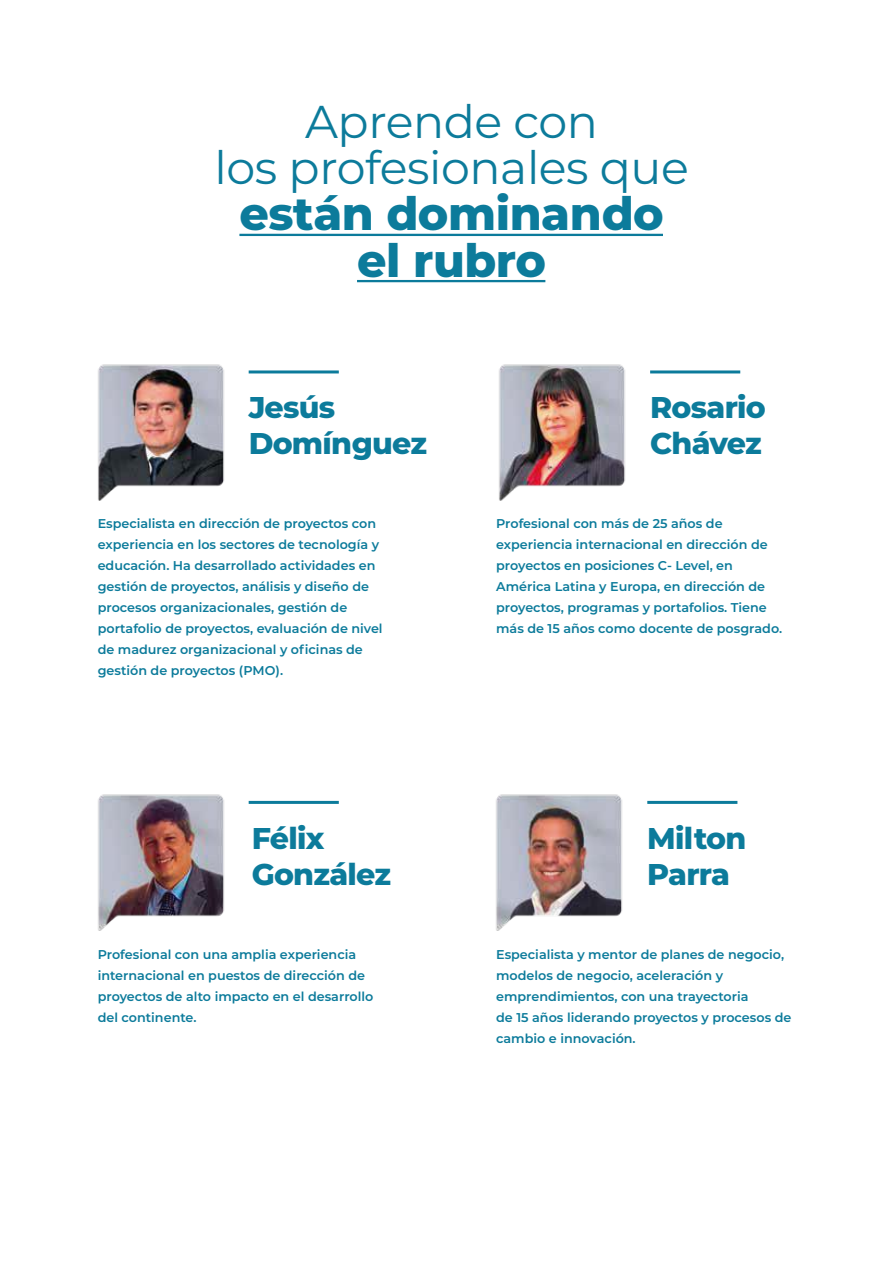
<style>
.page{position:relative;width:893px;height:1263px;background:#fff}
.page>*{position:absolute;margin:0;border:0;box-sizing:border-box;transform-origin:0 0}
.t1{font:45.9px/46.2px "Montserrat";letter-spacing:-.01em;color:#0c7b9b;text-align:center}
.t2{font:800 45.9px/46.2px "Montserrat";letter-spacing:-.01em;color:#0c7b9b;text-align:center}
.t3{font:800 30px/36px "Montserrat";letter-spacing:-.025em;color:#0c7b9b}
.t4{font:600 12.75px/21px "Montserrat";color:#0c7b9b}
</style>
<div class="page">
<hr style="left:239px;top:234px;width:424px;height:2px;background:#0c7b9b">
<hr style="left:357px;top:280px;width:188px;height:2px;background:#0c7b9b">
<hr style="left:249px;top:370px;width:90px;height:3px;background:#0c7b9b">
<img style="left:98px;top:364px;width:126px;height:137px">
<hr style="left:650px;top:370px;width:90px;height:3px;background:#0c7b9b">
<img style="left:499px;top:364px;width:126px;height:137px">
<hr style="left:249px;top:801px;width:90px;height:3px;background:#0c7b9b">
<img style="left:98px;top:794px;width:126px;height:137px">
<hr style="left:647px;top:801px;width:90px;height:3px;background:#0c7b9b">
<img style="left:496px;top:794px;width:126px;height:137px">
<h1 class="t1" style="left:215px;top:97px;width:476px">Aprende con<br>los profesionales que</h1>
<h1 class="t2" style="left:239px;top:188px;width:426px">están dominando el rubro</h1>
<h2 class="t3" style="left:249px;top:388px;width:180px">Jesús<br>Domínguez</h2>
<p class="t4" style="left:98px;top:513px;width:286px">Especialista en dirección de proyectos con experiencia en los sectores de tecnología y educación. Ha desarrollado actividades en gestión de proyectos, análisis y diseño de procesos organizacionales, gestión de portafolio de proyectos, evaluación de nivel de madurez organizacional y oficinas de gestión de proyectos (PMO).</p>
<h2 class="t3" style="left:252px;top:818px;width:141px">Félix<br>González</h2>
<p class="t4" style="left:98px;top:943px;width:277px">Profesional con una amplia experiencia internacional en puestos de dirección de proyectos de alto impacto en el desarrollo del continente.</p>
<h2 class="t3" style="left:650px;top:388px;width:117px">Rosario<br>Chávez</h2>
<p class="t4" style="left:496px;top:513px;width:288px">Profesional con más de 25 años de experiencia internacional en dirección de proyectos en posiciones C- Level, en América Latina y Europa, en dirección de proyectos, programas y portafolios. Tiene más de 15 años como docente de posgrado.</p>
<h2 class="t3" style="left:647px;top:818px;width:101px">Milton<br>Parra</h2>
<p class="t4" style="left:496px;top:943px;width:297px">Especialista y mentor de planes de negocio, modelos de negocio, aceleración y emprendimientos, con una trayectoria<br>de 15 años liderando proyectos y procesos de cambio e innovación.</p>
</div>
